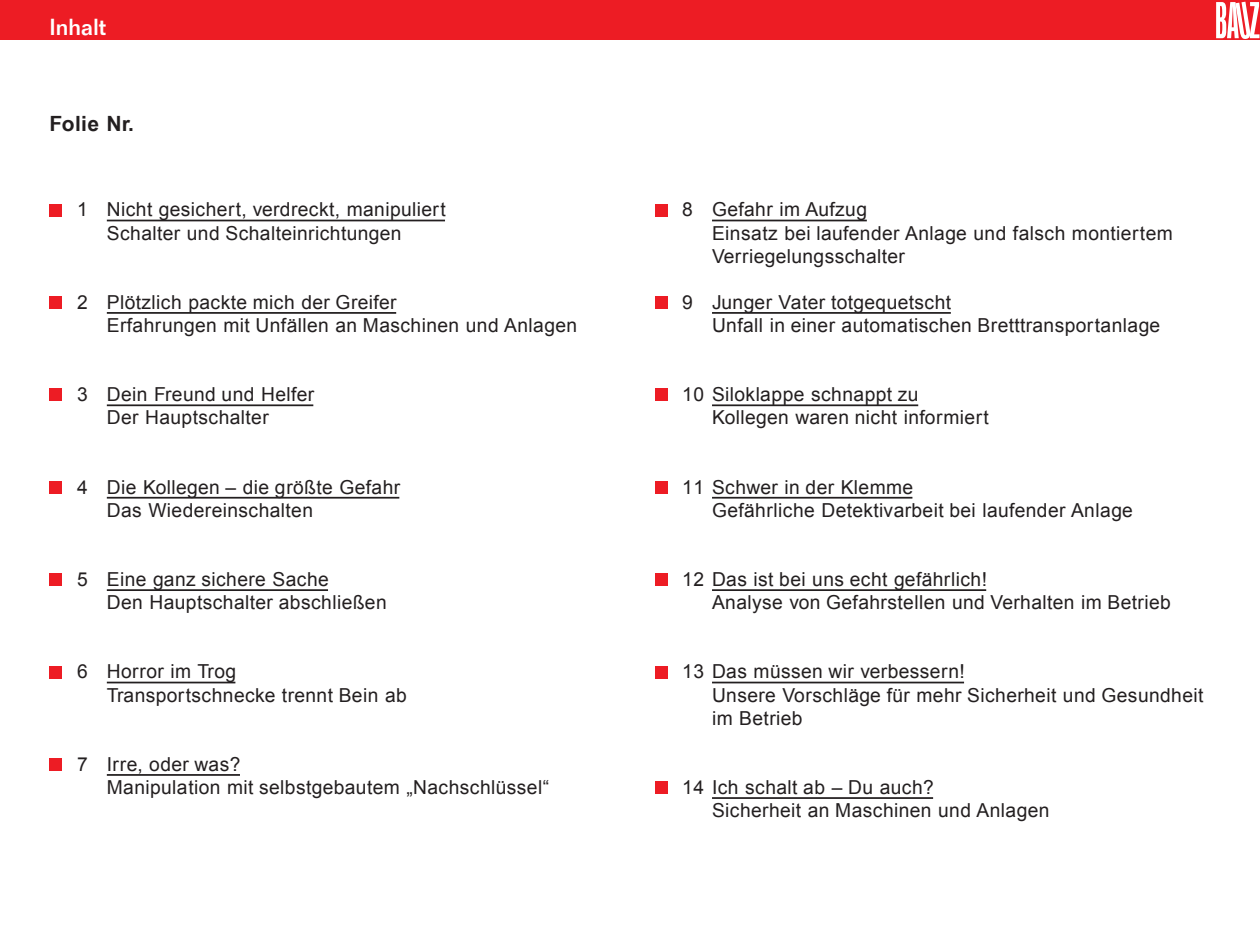
<style>
.page{position:relative;width:1260px;height:945px;background:#fff}
.page>*{position:absolute;margin:0;border:0;box-sizing:border-box;transform-origin:0 0}
.t1{font:500 22.75px "Folio";color:#fff}
.t2{font:700 21px "Arial";letter-spacing:.02em;color:#231f20}
.t3{font:19.25px/23.1px "Arial";letter-spacing:.02em;color:#231f20}
</style>
<div class="page">
<div style="left:0;top:0;width:1260px;height:40px;background:#ed1c24"></div>
<svg style="left:1216px;top:2px;width:44px;height:37px"></svg>
<hr style="left:107px;top:220px;width:338px;height:1px;background:#231f20">
<hr style="left:107px;top:312px;width:289px;height:2px;background:#231f20">
<hr style="left:107px;top:404px;width:206px;height:2px;background:#231f20">
<hr style="left:107px;top:497px;width:292px;height:2px;background:#231f20">
<hr style="left:107px;top:589px;width:221px;height:2px;background:#231f20">
<hr style="left:107px;top:682px;width:128px;height:1px;background:#231f20">
<hr style="left:107px;top:774px;width:133px;height:2px;background:#231f20">
<hr style="left:712px;top:220px;width:155px;height:1px;background:#231f20">
<hr style="left:712px;top:312px;width:239px;height:2px;background:#231f20">
<hr style="left:712px;top:404px;width:206px;height:2px;background:#231f20">
<hr style="left:712px;top:497px;width:200px;height:2px;background:#231f20">
<hr style="left:712px;top:589px;width:274px;height:2px;background:#231f20">
<hr style="left:712px;top:682px;width:252px;height:1px;background:#231f20">
<hr style="left:712px;top:797px;width:221px;height:2px;background:#231f20">
<div style="left:50px;top:204px;width:12px;height:12px;background:#ed1c24"></div>
<div style="left:655px;top:296px;width:12px;height:13px;background:#ed1c24"></div>
<div style="left:655px;top:573px;width:12px;height:13px;background:#ed1c24"></div>
<div style="left:655px;top:204px;width:12px;height:12px;background:#ed1c24"></div>
<div style="left:655px;top:481px;width:12px;height:13px;background:#ed1c24"></div>
<div style="left:655px;top:389px;width:12px;height:12px;background:#ed1c24"></div>
<div style="left:655px;top:666px;width:12px;height:12px;background:#ed1c24"></div>
<div style="left:655px;top:781px;width:12px;height:13px;background:#ed1c24"></div>
<div style="left:50px;top:296px;width:12px;height:13px;background:#ed1c24"></div>
<div style="left:50px;top:389px;width:12px;height:12px;background:#ed1c24"></div>
<div style="left:50px;top:481px;width:12px;height:13px;background:#ed1c24"></div>
<div style="left:50px;top:573px;width:12px;height:13px;background:#ed1c24"></div>
<div style="left:50px;top:666px;width:12px;height:12px;background:#ed1c24"></div>
<div style="left:50px;top:758px;width:12px;height:13px;background:#ed1c24"></div>
<p class="t1" style="left:50px;top:18px;width:58px">Inhalt</p>
<p class="t2" style="left:50px;top:115px;width:86px">Folie Nr.</p>
<p class="t3" style="left:107px;top:200px;width:341px;text-indent:-30px">1 Nicht gesichert, verdreckt, manipuliert<br>Schalter und Schalteinrichtungen</p>
<p class="t3" style="left:107px;top:292px;width:472px;text-indent:-30px">2 Plötzlich packte mich der Greifer<br>Erfahrungen mit Unfällen an Maschinen und Anlagen</p>
<p class="t3" style="left:107px;top:385px;width:209px;text-indent:-30px">3 Dein Freund und Helfer<br>Der Hauptschalter</p>
<p class="t3" style="left:107px;top:477px;width:295px;text-indent:-30px">4 Die Kollegen – die größte Gefahr<br>Das Wiedereinschalten</p>
<p class="t3" style="left:107px;top:570px;width:281px;text-indent:-30px">5 Eine ganz sichere Sache<br>Den Hauptschalter abschließen</p>
<p class="t3" style="left:107px;top:662px;width:302px;text-indent:-30px">6 Horror im Trog<br>Transportschnecke trennt Bein ab</p>
<p class="t3" style="left:107px;top:754px;width:444px;text-indent:-30px">7 Irre, oder was?<br>Manipulation mit selbstgebautem „Nachschlüssel“</p>
<p class="t3" style="left:712px;top:200px;width:462px;text-indent:-30px">8 Gefahr im Aufzug<br>Einsatz bei laufender Anlage und falsch montiertem<br>Verriegelungsschalter</p>
<p class="t3" style="left:712px;top:292px;width:450px;text-indent:-30px">9 Junger Vater totgequetscht<br>Unfall in einer automatischen Bretttransportanlage</p>
<p class="t3" style="left:712px;top:385px;width:278px;text-indent:-30px">10 Siloklappe schnappt zu<br>Kollegen waren nicht informiert</p>
<p class="t3" style="left:712px;top:477px;width:422px;text-indent:-30px">11 Schwer in der Klemme<br>Gefährliche Detektivarbeit bei laufender Anlage</p>
<p class="t3" style="left:712px;top:570px;width:460px;text-indent:-30px">12 Das ist bei uns echt gefährlich!<br>Analyse von Gefahrstellen und Verhalten im Betrieb</p>
<p class="t3" style="left:712px;top:662px;width:493px;text-indent:-30px">13 Das müssen wir verbessern!<br>Unsere Vorschläge für mehr Sicherheit und Gesundheit im Betrieb</p>
<p class="t3" style="left:712px;top:777px;width:339px;text-indent:-30px">14 Ich schalt ab – Du auch?<br>Sicherheit an Maschinen und Anlagen</p>
</div>
